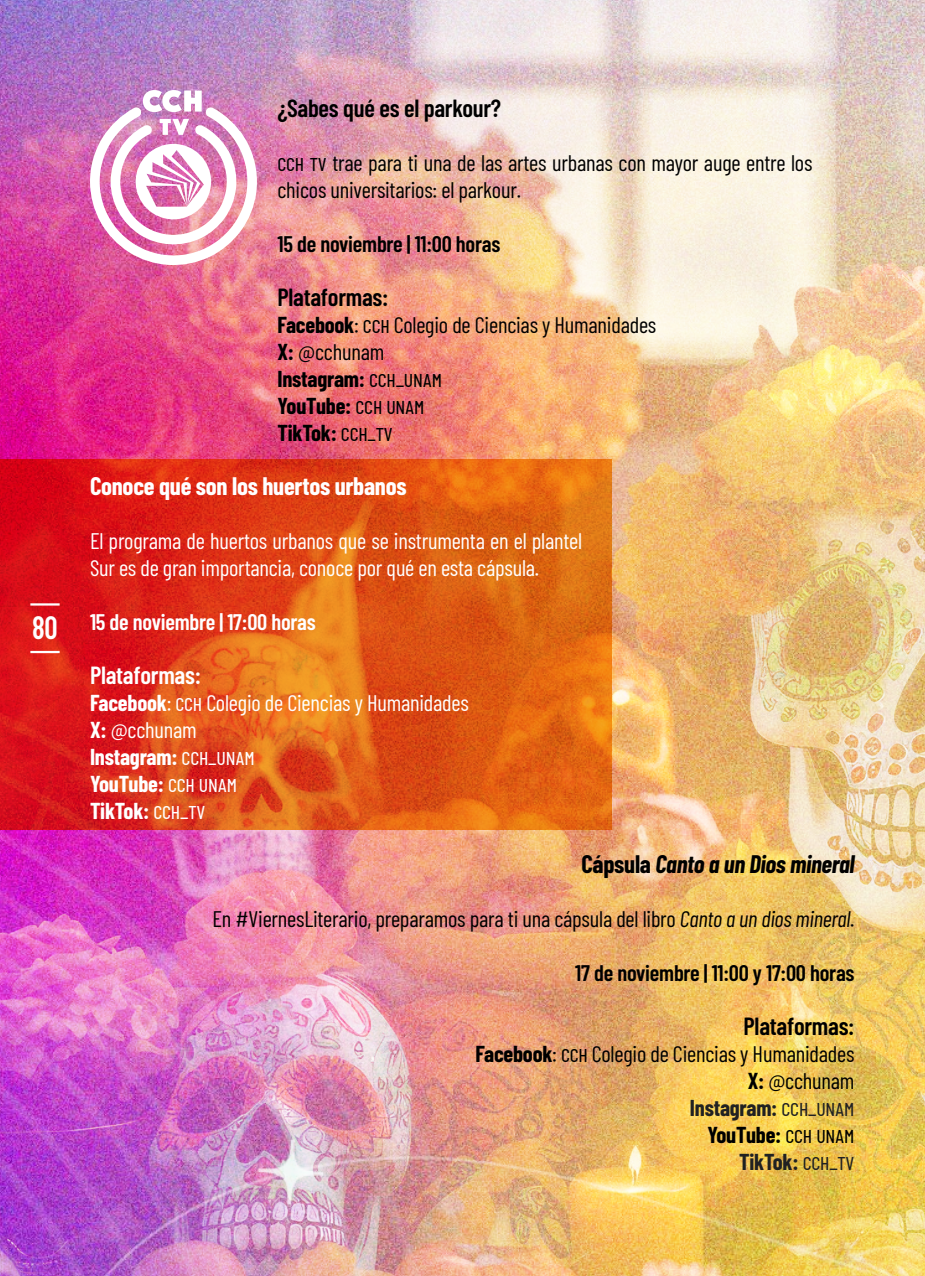
<style>
.page{position:relative;width:925px;height:1276px;background:#fff}
.page>*{position:absolute;margin:0;border:0;box-sizing:border-box;transform-origin:0 0}
.t1{font:600 32.18px "Barlow Condensed";color:#fff;scale:.91 1}
.t2{font:600 24.75px "Barlow Condensed";letter-spacing:-.01em;color:#000}
.t3{font:700 24.75px "Barlow Condensed";letter-spacing:-.01em;color:#fff}
.t4{font:italic 700 24.75px "Barlow Condensed";letter-spacing:-.01em;color:#000}
.t5{font:600 24.75px "Barlow Condensed";letter-spacing:-.01em;color:#fff}
.t6{font:22.5px/27px "Barlow Condensed";letter-spacing:-.01em;color:#000}
.t7{font:22.5px/27px "Barlow Condensed";letter-spacing:-.01em;color:#fff}
.t8{font:600 22.5px "Barlow Condensed";letter-spacing:-.01em;color:#000}
.t9{font:600 22.5px "Barlow Condensed";letter-spacing:-.01em;color:#fff}
.s1{font-weight:700}
.s2{font-style:normal}
.s3{font-style:italic}
.s4{font-weight:700;color:#202122}
.s5{color:#202122}
</style>
<div class="page">
<img style="left:0;top:0;width:925px;height:1276px">
<img style="left:90px;top:90px;width:168px;height:176px">
<svg style="left:0;top:459px;width:611px;height:370px;background:#de4717"></svg>
<hr style="left:30px;top:603px;width:30px;height:2px;background:#fff">
<hr style="left:30px;top:651px;width:30px;height:2px;background:#fff">
<h1 class="t1" style="left:32px;top:605px;width:30px">80</h1>
<p class="t2" style="left:277px;top:90px;width:225px">¿Sabes qué es el parkour?</p>
<p class="t6" style="left:277px;top:148px;width:536px">cch tv trae para ti una de las artes urbanas con mayor auge entre los chicos universitarios: el parkour.</p>
<p class="t8" style="left:277px;top:228px;width:224px">15 de noviembre | 11:00 horas</p>
<p class="t2" style="left:277px;top:279px;width:112px">Plataformas:</p>
<p class="t6" style="left:277px;top:310px;width:380px"><span class="s1">Facebook</span>: cch Colegio de Ciencias y Humanidades<br><span class="s1">X:</span> @cchunam<br><span class="s1">Instagram:</span> cch_unam<br><span class="s1">YouTube:</span> cch unam<br><span class="s1">TikTok:</span> cch_tv</p>
<p class="t3" style="left:90px;top:469px;width:318px">Conoce qué son los huertos urbanos</p>
<p class="t7" style="left:90px;top:526px;width:494px">El programa de huertos urbanos que se instrumenta en el plantel<br>Sur es de gran importancia, conoce por qué en esta cápsula.</p>
<p class="t9" style="left:90px;top:606px;width:227px">15 de noviembre | 17:00 horas</p>
<p class="t5" style="left:90px;top:657px;width:112px">Plataformas:</p>
<p class="t7" style="left:90px;top:688px;width:380px"><span class="s1">Facebook</span>: cch Colegio de Ciencias y Humanidades<br><span class="s1">X:</span> @cchunam<br><span class="s1">Instagram:</span> cch_unam<br><span class="s1">YouTube:</span> cch unam<br><span class="s1">TikTok:</span> cch_tv</p>
<p class="t4" style="left:581px;top:847px;width:275px"><span class="s2">Cápsula</span> Canto a un Dios mineral</p>
<p class="t6" style="left:212px;top:904px;width:643px">En #ViernesLiterario, preparamos para ti una cápsula del libro <span class="s3">Canto a un dios mineral</span>.</p>
<p class="t8" style="left:575px;top:957px;width:281px">17 de noviembre | 11:00 y 17:00 horas</p>
<p class="t2" style="left:743px;top:1008px;width:112px">Plataformas:</p>
<p class="t6" style="left:476px;top:1039px;width:380px;text-align:right"><span class="s1">Facebook</span>: cch Colegio de Ciencias y Humanidades<br><span class="s1">X:</span> @cchunam<br><span class="s4">Instagram:</span> <span class="s5">cch_unam<br></span><span class="s1">YouTube:</span> cch unam<br><span class="s4">TikTok:</span> <span class="s5">cch_tv</span></p>
</div>
